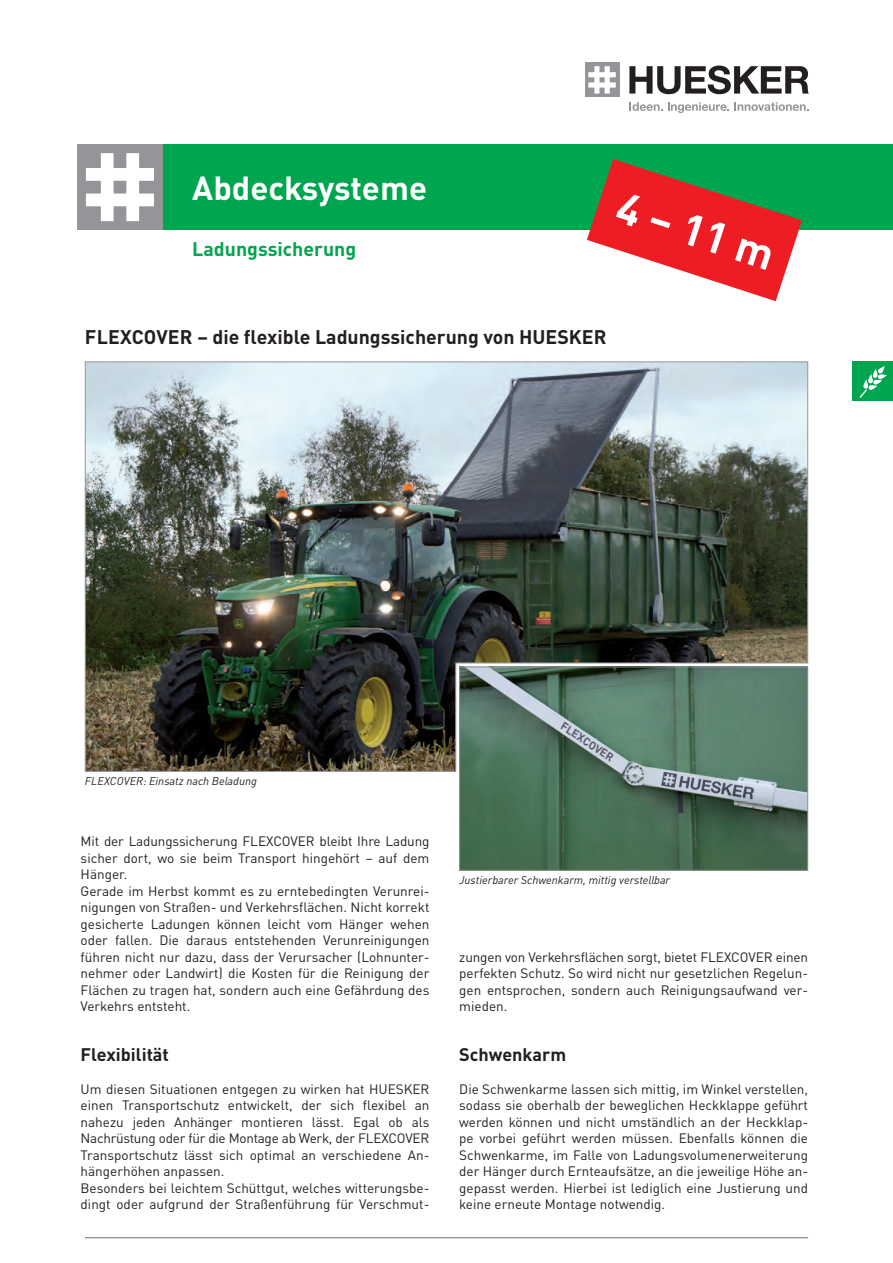
<style>
.page{position:relative;width:893px;height:1263px;background:#fff}
.page>*{position:absolute;margin:0;border:0;box-sizing:border-box;transform-origin:0 0}
.t1{font:700 43.5px "DINOT";color:#fff}
.t2{font:700 33px "DINOT";color:#fff}
.t3{font:700 19.5px "DINOT";color:#231f20}
.t4{font:700 19.5px "DINOT";color:#00a54f}
.t5{font:700 18px "DINOT";color:#231f20}
.t6{font:13.5px/16.5px "DINOT";color:#231f20}
.t7{font:italic 11.25px "DINOT";color:#231f20}
.t8{font:700 11.25px "DINOT";color:#5b5b69}
</style>
<div class="page">
<div style="left:162px;top:145px;width:730px;height:85px;background:#00a54f"></div>
<div style="left:77px;top:145px;width:85px;height:85px;background:#939598"></div>
<svg style="left:86px;top:153px;width:68px;height:68px"></svg>
<hr style="left:85px;top:1237px;width:723px;height:1px;background:#6c6d70">
<img style="left:461px;top:772px;width:345px;height:97px">
<div style="left:585px;top:63px;width:34px;height:34px;background:#939598"></div>
<svg style="left:588px;top:66px;width:27px;height:28px"></svg>
<svg style="left:629px;top:102px;width:179px;height:11px"></svg>
<svg style="left:629px;top:66px;width:179px;height:28px"></svg>
<div style="left:852px;top:362px;width:40px;height:39px;background:#00a54f"></div>
<svg style="left:859px;top:366px;width:27px;height:32px"></svg>
<img style="left:84px;top:361px;width:724px;height:411px">
<svg style="left:587px;top:159px;width:215px;height:142px"></svg>
<h2 class="t2" style="left:192px;top:177px;width:236px">Abdecksysteme</h2>
<h3 class="t4" style="left:192px;top:242px;width:165px">Ladungssicherung</h3>
<h1 class="t1" style="left:623px;top:191px;width:164px;rotate:18deg">4 – 11 m</h1>
<h3 class="t3" style="left:85px;top:330px;width:523px">FLEXCOVER – die flexible Ladungssicherung von HUESKER</h3>
<p class="t7" style="left:85px;top:777px;width:173px">FLEXCOVER: Einsatz nach Beladung</p>
<p class="t6" style="left:81px;top:834px;width:350px">Mit der Ladungssicherung FLEXCOVER bleibt Ihre Ladung sicher dort, wo sie beim Transport hingehört – auf dem Hänger.<br>Gerade im Herbst kommt es zu erntebedingten Verunrei&shy;nigungen von Straßen- und Verkehrsflächen. Nicht korrekt gesicherte Ladungen können leicht vom Hänger wehen oder fallen. Die daraus entstehenden Verunreinigungen führen nicht nur dazu, dass der Verursacher (Lohnunter&shy;nehmer oder Landwirt) die Kosten für die Reinigung der Flächen zu tragen hat, sondern auch eine Gefährdung des Verkehrs entsteht.</p>
<h3 class="t5" style="left:81px;top:1048px;width:90px">Flexibilität</h3>
<p class="t6" style="left:81px;top:1082px;width:350px">Um diesen Situationen entgegen zu wirken hat HUESKER einen Transportschutz entwickelt, der sich flexibel an nahezu jeden Anhänger montieren lässt. Egal ob als Nachrüstung oder für die Montage ab Werk, der FLEXCOVER Transportschutz lässt sich optimal an verschiedene An&shy;hängerhöhen anpassen.<br>Besonders bei leichtem Schüttgut, welches witterungsbe&shy;dingt oder aufgrund der Straßenführung für Verschmut-</p>
<p class="t8" style="left:564px;top:721px;width:63px;rotate:34deg">FLEXCOVER</p>
<p class="t7" style="left:459px;top:875px;width:212px">Justierbarer Schwenkarm, mittig verstellbar</p>
<p class="t6" style="left:459px;top:950px;width:350px;text-align:justify">zungen von Verkehrsflächen sorgt, bietet FLEXCOVER einen perfekten Schutz. So wird nicht nur gesetzlichen Regelun&shy;gen entsprochen, sondern auch Reinigungsaufwand ver&shy;mieden.</p>
<h3 class="t5" style="left:459px;top:1048px;width:108px">Schwenkarm</h3>
<p class="t6" style="left:459px;top:1082px;width:350px;text-align:justify">Die Schwenkarme lassen sich mittig, im Winkel verstellen, sodass sie oberhalb der beweglichen Heckklappe geführt werden können und nicht umständlich an der Heckklap&shy;pe vorbei geführt werden müssen. Ebenfalls können die Schwenkarme, im Falle von Ladungsvolumenerweiterung der Hänger durch Ernteaufsätze, an die jeweilige Höhe an&shy;gepasst werden. Hierbei ist lediglich eine Justierung und keine erneute Montage notwendig.</p>
</div>
